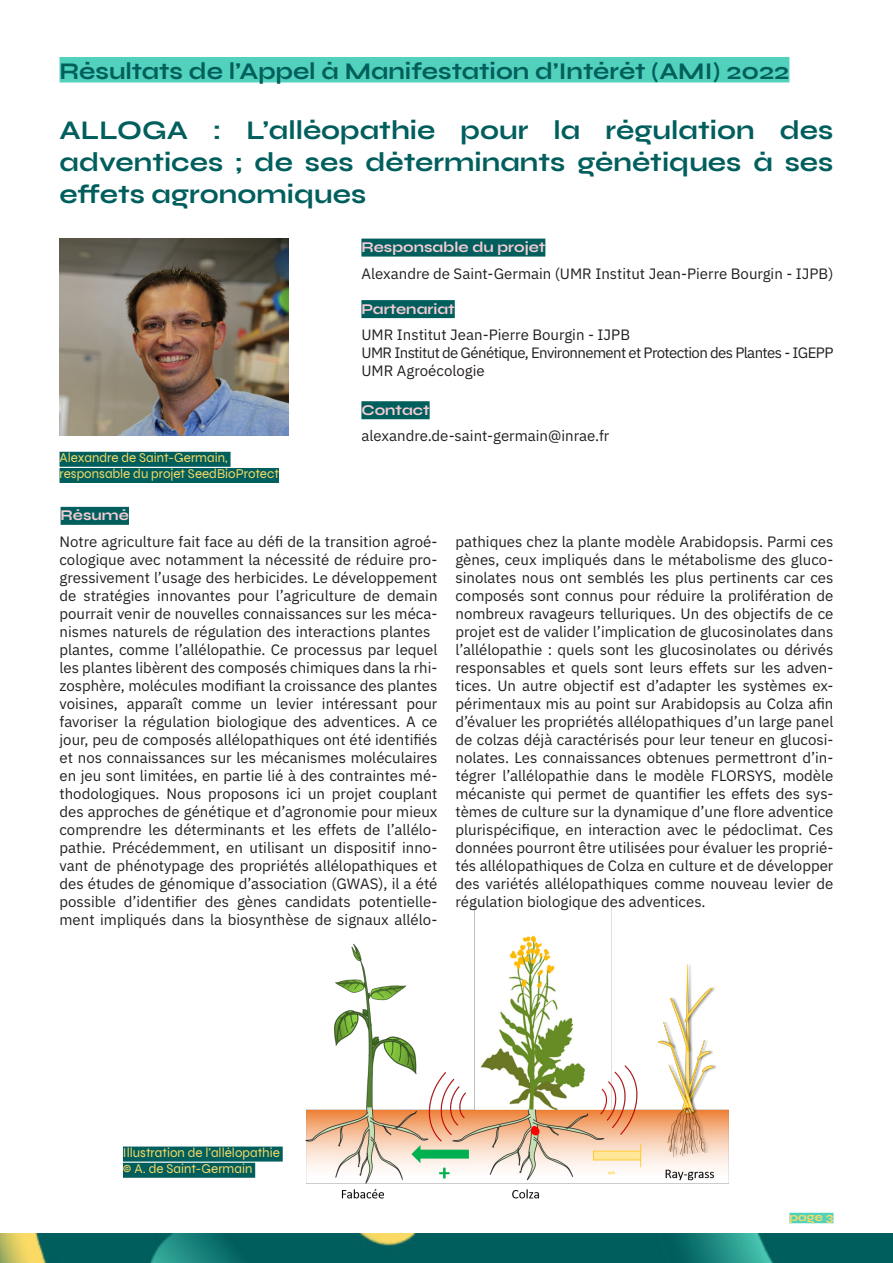
<style>
.page{position:relative;width:893px;height:1263px;background:#fff}
.page>*{position:absolute;margin:0;border:0;box-sizing:border-box;transform-origin:0 0}
.TITRE_PAGE{font:700 27px/32.4px "Syne";color:#005e5d;text-align:justify}
.RUBRIQUE{font:700 24px "Syne";color:#005e5d}
.TEXTE_COURANT{font:15px/18px "IBM Plex Sans";color:#231f20;text-align:justify}
.TEXTE_COURANT-2{font:15px "IBM Plex Sans";letter-spacing:-.04em;color:#231f20}
.SOUS-TITRES_ET_EXERG{font:700 15px "Syne";color:#f4cdd4}
.LEGENDES{font:13.5px/16.2px "Syne";color:#fbdb65}
.t1{font:700 12px "Syne";color:#fbdb65}
</style>
<div class="page">
<img style="left:0;top:1233px;width:893px;height:30px">
<div style="left:789px;top:1213px;width:44px;height:10px;background:#52d2bc"></div>
<img style="left:305px;top:900px;width:424px;height:299px">
<div style="left:60px;top:57px;width:729px;height:25px;background:#52d2bc"></div>
<div style="left:361px;top:239px;width:184px;height:18px;background:#005e5d"></div>
<div style="left:361px;top:300px;width:94px;height:18px;background:#005e5d"></div>
<div style="left:60px;top:452px;width:171px;height:15px;background:#005e5d"></div>
<div style="left:60px;top:468px;width:219px;height:15px;background:#005e5d"></div>
<div style="left:61px;top:507px;width:68px;height:18px;background:#005e5d"></div>
<div style="left:361px;top:401px;width:69px;height:18px;background:#005e5d"></div>
<img style="left:60px;top:238px;width:228px;height:197px">
<div style="left:123px;top:1146px;width:160px;height:15px;background:#005e5d"></div>
<div style="left:123px;top:1163px;width:132px;height:15px;background:#005e5d"></div>
<p class="RUBRIQUE" style="left:60px;top:57px;width:731px">Résultats de l’Appel à Manifestation d’Intérêt (AMI) 2022</p>
<p class="TITRE_PAGE" style="left:60px;top:113px;width:775px">ALLOGA : L’alléopathie pour la régulation des adventices ; de ses déterminants génétiques à ses effets agronomiques</p>
<p class="SOUS-TITRES_ET_EXERG" style="left:361px;top:238px;width:185px">Responsable du projet</p>
<p class="TEXTE_COURANT" style="left:361px;top:263px;width:473px">Alexandre de Saint-Germain (UMR Institut Jean-Pierre Bourgin - IJPB)</p>
<p class="SOUS-TITRES_ET_EXERG" style="left:361px;top:300px;width:95px">Partenariat</p>
<p class="TEXTE_COURANT" style="left:361px;top:325px;width:270px">UMR Institut Jean-Pierre Bourgin - IJPB</p>
<p class="TEXTE_COURANT-2" style="left:361px;top:341px;width:473px">UMR Institut de Génétique, Environnement et Protection des Plantes - IGEPP</p>
<p class="TEXTE_COURANT" style="left:361px;top:361px;width:125px">UMR Agroécologie</p>
<p class="LEGENDES" style="left:60px;top:450px;width:221px">Alexandre de Saint-Germain, responsable du projet SeedBioProtect</p>
<p class="SOUS-TITRES_ET_EXERG" style="left:61px;top:507px;width:70px">Résumé</p>
<p class="SOUS-TITRES_ET_EXERG" style="left:361px;top:401px;width:70px">Contact</p>
<p class="TEXTE_COURANT" style="left:361px;top:426px;width:249px">alexandre.de-saint-germain@inrae.fr</p>
<p class="TEXTE_COURANT" style="left:60px;top:532px;width:379px">Notre agriculture fait face au défi de la transition agroé&shy;cologique avec notamment la nécessité de réduire pro&shy;gressivement l’usage des herbicides. Le développement de stratégies innovantes pour l’agriculture de demain pourrait venir de nouvelles connaissances sur les méca&shy;nismes naturels de régulation des interactions plantes‐ plantes, comme l’allélopathie. Ce processus par lequel les plantes libèrent des composés chimiques dans la rhi&shy;zosphère, molécules modifiant la croissance des plantes voisines, apparaît comme un levier intéressant pour favoriser la régulation biologique des adventices. A ce jour, peu de composés allélopathiques ont été identifiés et nos connaissances sur les mécanismes moléculaires en jeu sont limitées, en partie lié à des contraintes mé&shy;thodologiques. Nous proposons ici un projet couplant des approches de génétique et d’agronomie pour mieux comprendre les déterminants et les effets de l’allélo&shy;pathie. Précédemment, en utilisant un dispositif inno&shy;vant de phénotypage des propriétés allélopathiques et des études de génomique d’association (GWAS), il a été possible d’identifier des gènes candidats potentielle&shy;ment impliqués dans la biosynthèse de signaux allélo-</p>
<p class="TEXTE_COURANT" style="left:455px;top:532px;width:379px">pathiques chez la plante modèle Arabidopsis. Parmi ces gènes, ceux impliqués dans le métabolisme des gluco&shy;sinolates nous ont semblés les plus pertinents car ces composés sont connus pour réduire la prolifération de nombreux ravageurs telluriques. Un des objectifs de ce projet est de valider l’implication de glucosinolates dans l’allélopathie : quels sont les glucosinolates ou dérivés responsables et quels sont leurs effets sur les adven&shy;tices. Un autre objectif est d’adapter les systèmes ex&shy;périmentaux mis au point sur Arabidopsis au Colza afin d’évaluer les propriétés allélopathiques d’un large panel de colzas déjà caractérisés pour leur teneur en glucosi&shy;nolates. Les connaissances obtenues permettront d’in&shy;tégrer l’allélopathie dans le modèle FLORSYS, modèle mécaniste qui permet de quantifier les effets des sys&shy;tèmes de culture sur la dynamique d’une flore adventice plurispécifique, en interaction avec le pédoclimat. Ces données pourront être utilisées pour évaluer les proprié&shy;tés allélopathiques de Colza en culture et de développer des variétés allélopathiques comme nouveau levier de régulation biologique des adventices.</p>
<p class="LEGENDES" style="left:123px;top:1144px;width:158px">Illustration de l’allélopathie</p>
<p class="LEGENDES" style="left:123px;top:1160px;width:131px">© A. de Saint-Germain</p>
<p class="t1" style="left:789px;top:1210px;width:46px">page 3</p>
</div>
